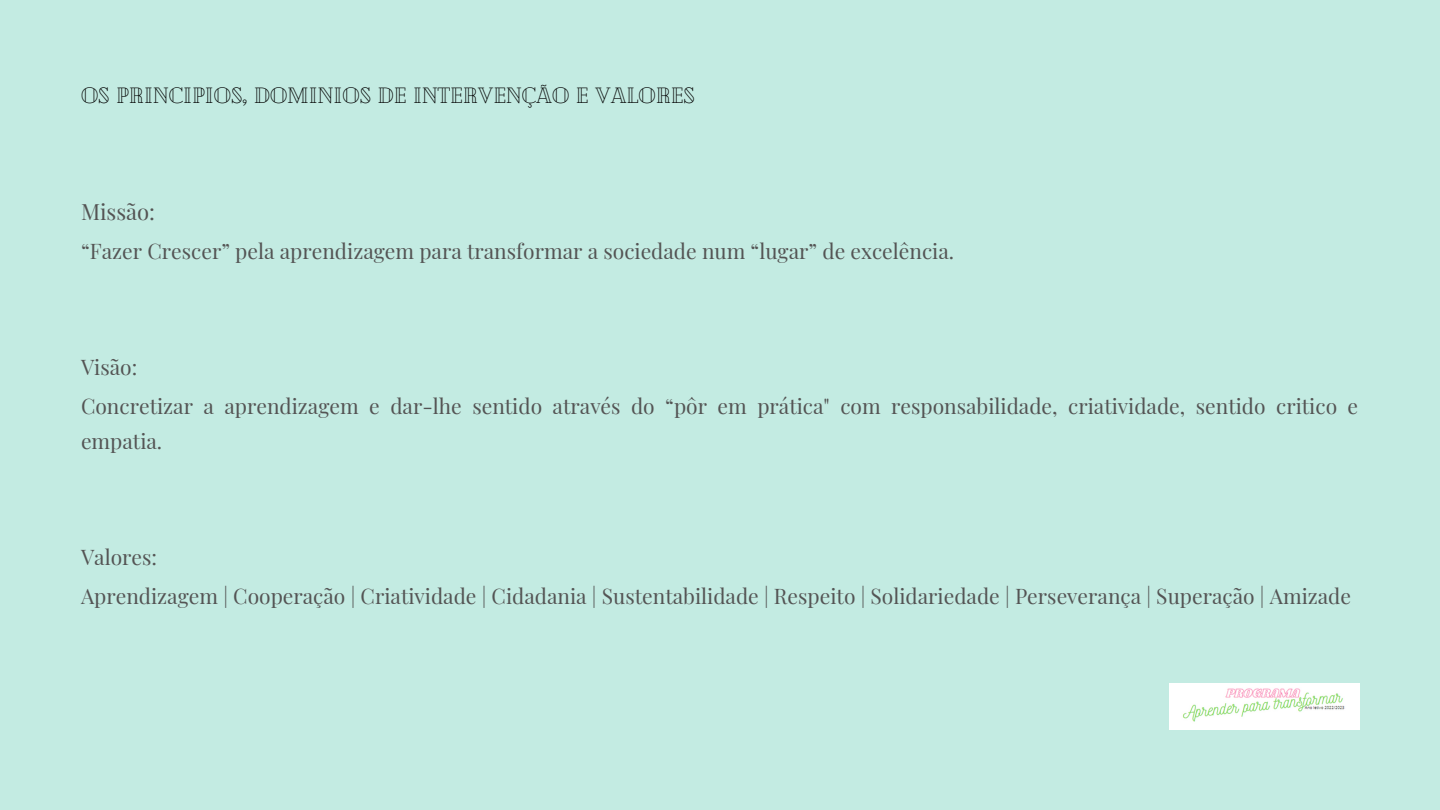
<style>
.page{position:relative;width:1440px;height:810px;background:#c3ebe2}
.page>*{position:absolute;margin:0;border:0;box-sizing:border-box;transform-origin:0 0}
.t1{font:22px "Cheque";color:#000}
.t2{font:22px "Playfair Display";color:#545454}
.t3{font:21px/39px "Playfair Display";color:#545454}
</style>
<div class="page">
<img style="left:1169px;top:683px;width:190px;height:46px">
<p class="t1" style="left:81px;top:81px;width:615px">OS PRINCIPIOS, DOMINIOS DE INTERVENÇÃO E VALORES</p>
<p class="t2" style="left:81px;top:196px;width:76px">Missão:</p>
<p class="t3" style="left:81px;top:231px;width:875px">“Fazer Crescer” pela aprendizagem para transformar a sociedade num “lugar” de excelência.</p>
<p class="t3" style="left:81px;top:347px;width:1279px">Visão:<br>Concretizar a aprendizagem e dar-lhe sentido através do “pôr em prática" com responsabilidade, criatividade, sentido critico e</p>
<p class="t3" style="left:81px;top:421px;width:83px">empatia.</p>
<p class="t3" style="left:81px;top:537px;width:1272px">Valores:<br>Aprendizagem | Cooperação | Criatividade | Cidadania | Sustentabilidade | Respeito | Solidariedade | Perseverança | Superação | Amizade</p>
</div>
